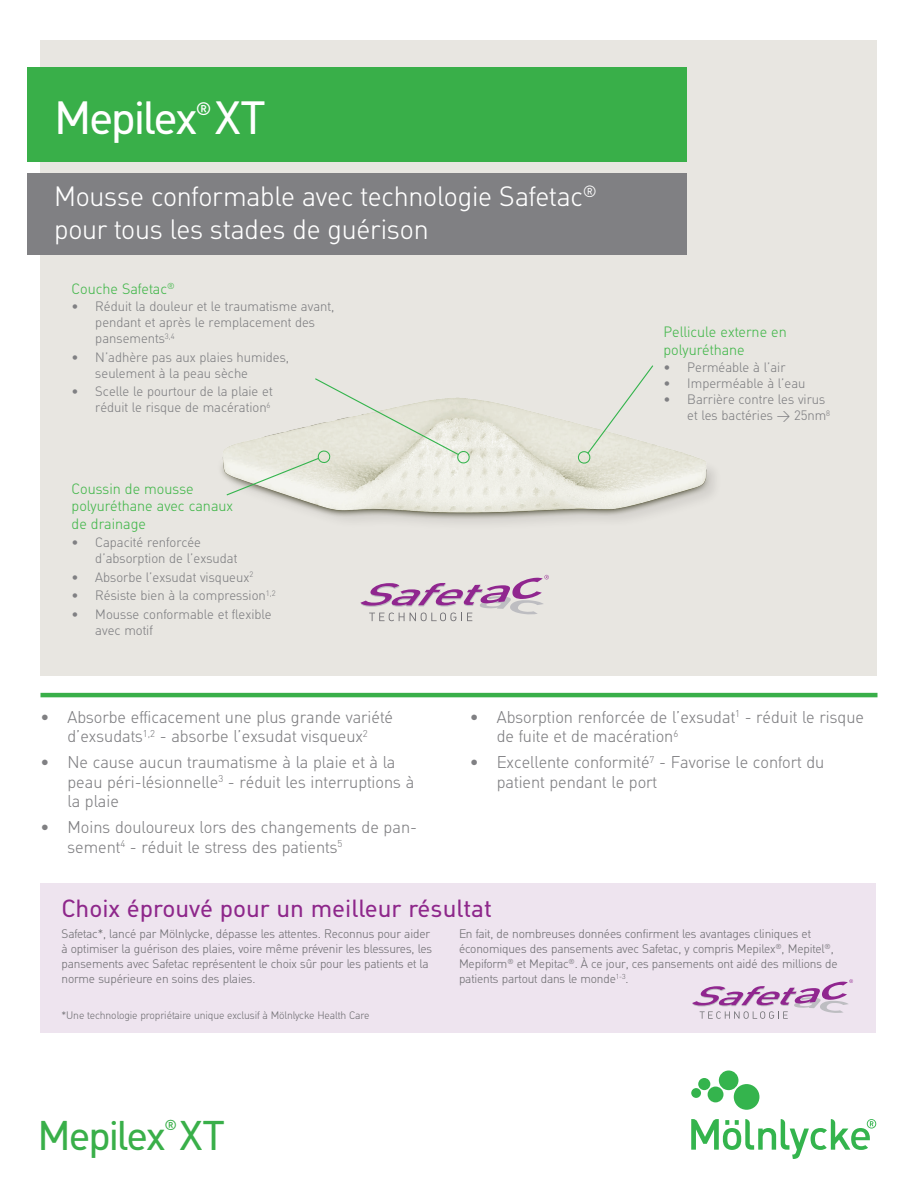
<style>
.page{position:relative;width:918px;height:1188px;background:#fff}
.page>*{position:absolute;margin:0;border:0;box-sizing:border-box;transform-origin:0 0}
.t1{font:45px "MHC Din";letter-spacing:-.055em;color:#fff}
.t2{font:40.05px "MHC Din";letter-spacing:-.05em;color:#39af49}
.t3{font:300 27px "MHC Din";letter-spacing:-.005em;color:#fff}
.t4{font:24px "MHC Din";color:#8e278b}
.t5{font:17.55px "MHC Din";color:#fff}
.t6{font:300 16.5px/19.5px "MHC Din";color:#808083}
.Bröd_större_13_pkt{font:300 14.55px/17.4px "MHC Din";color:#44b74c}
.t7{font:14.1px "MHC Din";color:#39af49}
.t8{font:300 13.2px/15.8px "MHC Din";color:#808083}
.t9{font:300 12px/15px "MHC Din";letter-spacing:-.01em;color:#717074}
.t10{font:300 10.5px "MHC Din";letter-spacing:-.01em;color:#717074}
</style>
<div class="page">
<div style="left:40px;top:40px;width:838px;height:636px;background:#e8e6e1"></div>
<div style="left:27px;top:68px;width:659px;height:94px;background:#39af49"></div>
<div style="left:27px;top:174px;width:659px;height:81px;background:#808083"></div>
<hr style="left:40px;top:693px;width:838px;height:4px;background:#39af49">
<svg style="left:691px;top:1071px;width:185px;height:88px"></svg>
<img style="left:221px;top:399px;width:494px;height:124px">
<svg style="left:360px;top:575px;width:189px;height:46px"></svg>
<svg style="left:576px;top:365px;width:78px;height:100px"></svg>
<svg style="left:225px;top:378px;width:246px;height:118px"></svg>
<div style="left:40px;top:884px;width:836px;height:149px;background:#eee4ef"></div>
<svg style="left:692px;top:979px;width:161px;height:40px"></svg>
<p class="t1" style="left:54px;top:91px;width:213px">Mepilex XT</p>
<p class="t5" style="left:196px;top:98px;width:17px">®</p>
<p class="t3" style="left:54px;top:182px;width:545px">Mousse conformable avec technologie Safetac<sup>®</sup></p>
<p class="t3" style="left:54px;top:214px;width:376px">pour tous les stades de guérison</p>
<p class="Bröd_större_13_pkt" style="left:72px;top:280px;width:105px">Couche Safetac<sup>®</sup></p>
<p class="t8" style="left:95px;top:299px;width:241px;text-indent:-24px">• Réduit la douleur et le traumatisme avant, pendant et après le remplacement des pansements<sup>3,4</sup></p>
<p class="t8" style="left:95px;top:349px;width:195px;text-indent:-24px">• N’adhère pas aux plaies humides, seulement à la peau sèche</p>
<p class="t8" style="left:72px;top:384px;width:202px;text-align:right">• Scelle le pourtour de la plaie et réduit le risque de macération<sup>6</sup></p>
<p class="Bröd_större_13_pkt" style="left:72px;top:480px;width:163px">Coussin de mousse polyuréthane avec canaux de drainage</p>
<p class="t8" style="left:95px;top:535px;width:143px;text-indent:-24px">• Capacité renforcée d’absorption de l’exsudat</p>
<p class="t8" style="left:72px;top:569px;width:183px">• Absorbe l’exsudat visqueux<sup>2</sup></p>
<p class="t8" style="left:72px;top:588px;width:206px">• Résiste bien à la compression<sup>1,2</sup></p>
<p class="t8" style="left:95px;top:607px;width:178px;text-indent:-24px">• Mousse conformable et flexible avec motif</p>
<p class="Bröd_större_13_pkt" style="left:664px;top:324px;width:125px">Pellicule externe en polyuréthane</p>
<p class="t8" style="left:664px;top:360px;width:123px">• Perméable à l’air</p>
<p class="t8" style="left:664px;top:376px;width:143px">• Imperméable à l’eau</p>
<p class="t8" style="left:687px;top:392px;width:144px;text-indent:-24px">• Barrière contre les virus et les bactéries &gt; 25nm<sup>8</sup></p>
<p class="t6" style="left:40px;top:708px;width:354px;text-align:center">• Absorbe efficacement une plus grande variété d’exsudats<sup>1,2</sup> - absorbe l’exsudat visqueux<sup>2</sup></p>
<p class="t6" style="left:68px;top:753px;width:348px;text-indent:-27px">• Ne cause aucun traumatisme à la plaie et à la peau péri-lésionnelle<sup>3</sup> - réduit les interruptions à la plaie</p>
<p class="t6" style="left:68px;top:818px;width:351px;text-indent:-27px">• Moins douloureux lors des changements de pan&shy;sement<sup>4</sup> - réduit le stress des patients<sup>5</sup></p>
<p class="t6" style="left:497px;top:708px;width:369px;text-indent:-27px">• Absorption renforcée de l’exsudat<sup>1</sup> - réduit le risque de fuite et de macération<sup>6</sup></p>
<p class="t6" style="left:497px;top:753px;width:329px;text-indent:-27px">• Excellente conformité<sup>7</sup> - Favorise le confort du patient pendant le port</p>
<p class="t4" style="left:62px;top:894px;width:432px">Choix éprouvé pour un meilleur résultat</p>
<p class="t9" style="left:62px;top:927px;width:372px">Safetac*, lancé par Mölnlycke, dépasse les attentes. Reconnus pour aider à optimiser la guérison des plaies, voire même prévenir les blessures, les pansements avec Safetac représentent le choix sûr pour les patients et la norme supérieure en soins des plaies.</p>
<p class="t9" style="left:459px;top:927px;width:380px">En fait, de nombreuses données confirment les avantages cliniques et économiques des pansements avec Safetac, y compris Mepilex<sup>®</sup>, Mepitel<sup>®</sup>, Mepiform<sup>®</sup> et Mepitac<sup>®</sup>. À ce jour, ces pansements ont aidé des millions de patients partout dans le monde<sup>1-3</sup>.</p>
<p class="t10" style="left:62px;top:1009px;width:310px">*Une technologie propriétaire unique exclusif à Mölnlycke Health Care</p>
<p class="t7" style="left:164px;top:1117px;width:14px">®</p>
<p class="t2" style="left:38px;top:1112px;width:189px">Mepilex XT</p>
</div>
